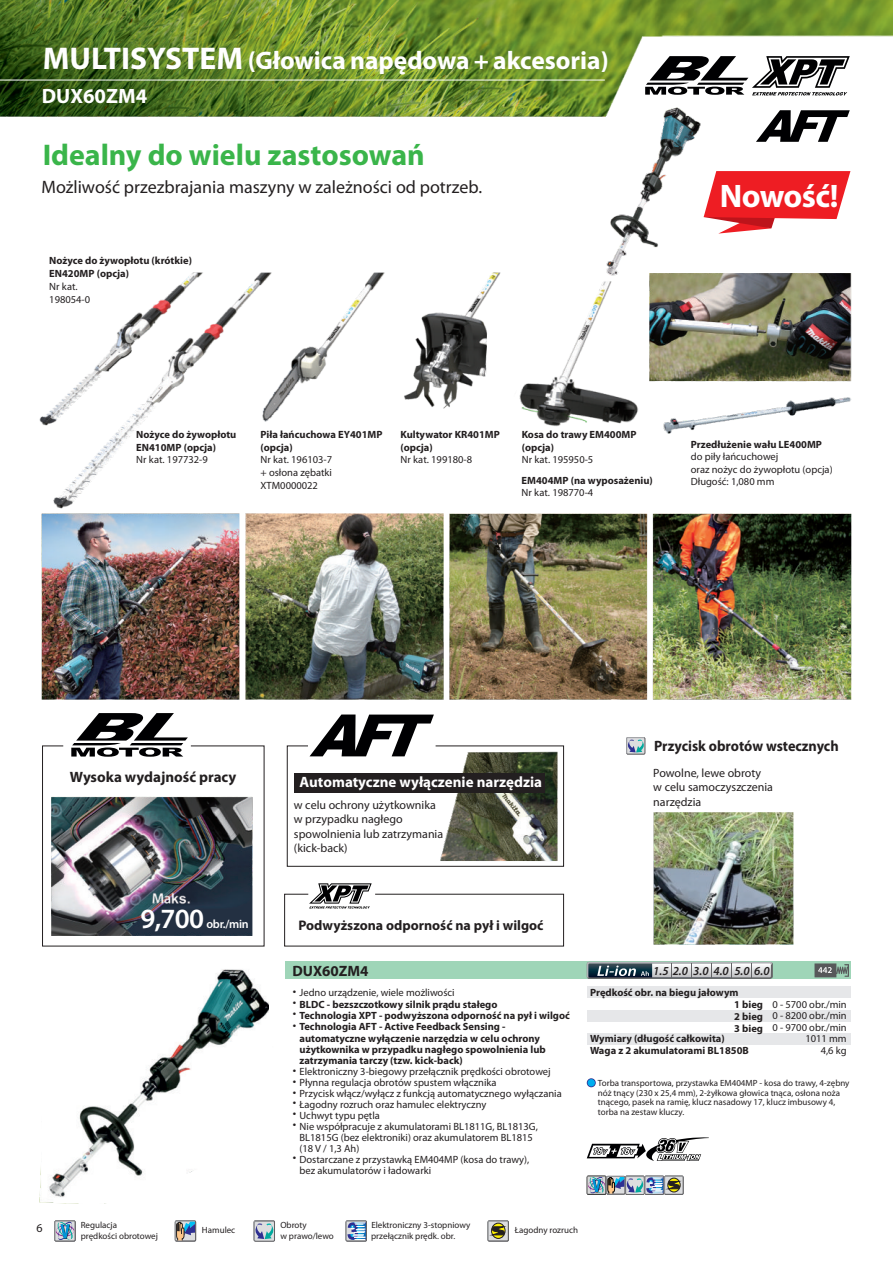
<style>
.page{position:relative;width:893px;height:1263px;background:#fff}
.page>*{position:absolute;margin:0;border:0;box-sizing:border-box;transform-origin:0 0}
.t1{font:700 32.7px "Myriad Pro";letter-spacing:-.02em;color:#fff}
.t2{font:700 30px "Myriad Pro";color:#3ab54a}
.t3{font:600 27.9px "Myriad Pro";color:#fff}
.t4{font:700 25.5px "Myriad Pro";color:#fff}
.t5{font:700 20.85px "Myriad Pro";color:#fff}
.t6{font:18px "Myriad Pro";color:#231f20}
.t7{font:700 15px "Myriad Pro";color:#fff}
.t8{font:700 15px "Myriad Pro";color:#231f20}
.t9{font:700 15px "Myriad Pro";color:#231f20;scale:.95 1}
.t10{font:700 13.95px "Myriad Pro";color:#231f20}
.t11{font:italic 600 12.3px "Myriad Pro";color:#231f20}
.t12{font:12px/14.4px "Myriad Pro";color:#231f20}
.t13{font:600 12px "Myriad Pro";letter-spacing:-.025em;color:#fff}
.t14{font:10.5px/10.9px "Myriad Pro";color:#231f20}
.t15{font:700 10.5px/11.2px "Myriad Pro";color:#231f20}
.t16{font:9px/9.4px "Myriad Pro";color:#231f20}
.s1{font-size:31.5px}
</style>
<div class="page">
<img style="left:0;top:0;width:893px;height:1203px">
<hr style="left:0;top:80px;width:604px;height:1px;background:#fff">
<div style="left:54px;top:1220px;width:22px;height:21px;background:#717174;border-radius:2px"></div>
<svg style="left:54px;top:1220px;width:21px;height:21px"></svg>
<svg style="left:175px;top:1220px;width:21px;height:21px"></svg>
<div style="left:254px;top:1220px;width:21px;height:21px;background:#636366;border-radius:2px"></div>
<svg style="left:254px;top:1220px;width:20px;height:21px"></svg>
<div style="left:346px;top:1220px;width:21px;height:21px;background:#636366;border-radius:2px"></div>
<svg style="left:346px;top:1220px;width:20px;height:21px"></svg>
<div style="left:488px;top:1220px;width:21px;height:21px;background:#636366;border-radius:2px"></div>
<svg style="left:488px;top:1220px;width:20px;height:21px"></svg>
<div style="left:285px;top:962px;width:565px;height:17px;background:#9fd5b8"></div>
<svg style="left:814px;top:963px;width:35px;height:14px"></svg>
<div style="left:587px;top:986px;width:263px;height:12px;background:#e6e7e9"></div>
<div style="left:587px;top:1010px;width:263px;height:11px;background:#e6e7e9"></div>
<div style="left:587px;top:1033px;width:263px;height:12px;background:#e6e7e9"></div>
<svg style="left:587px;top:1078px;width:9px;height:9px"></svg>
<div style="left:588px;top:1079px;width:7px;height:7px;background:#00aeef;border-radius:50%"></div>
<svg style="left:587px;top:962px;width:186px;height:17px;background:#9ca3a8"></svg>
<svg style="left:625px;top:1176px;width:20px;height:19px"></svg>
<div style="left:645px;top:1176px;width:19px;height:19px;background:#636366;border-radius:2px"></div>
<svg style="left:664px;top:1176px;width:20px;height:19px"></svg>
<div style="left:587px;top:1176px;width:19px;height:19px;background:#404040;border-radius:2px"></div>
<svg style="left:587px;top:1176px;width:96px;height:18px;background:#8d9fa8"></svg>
<svg style="left:756px;top:110px;width:94px;height:32px"></svg>
<svg style="left:626px;top:737px;width:19px;height:17px"></svg>
<svg style="left:287px;top:714px;width:277px;height:153px"></svg>
<svg style="left:284px;top:883px;width:280px;height:63px"></svg>
<svg style="left:704px;top:171px;width:146px;height:63px"></svg>
<div style="left:269px;top:959px;width:16px;height:87px;background:#fff"></div>
<svg style="left:645px;top:56px;width:205px;height:39px"></svg>
<img style="left:42px;top:713px;width:223px;height:233px">
<svg style="left:117px;top:959px;width:152px;height:64px"></svg>
<h3 class="t4" style="left:43px;top:50px;width:567px"><span class="s1">MULTISYSTEM</span> (Głowica napędowa + akcesoria)</h3>
<h3 class="t5" style="left:42px;top:88px;width:107px">DUX60ZM4</h3>
<h2 class="t2" style="left:43px;top:142px;width:384px">Idealny do wielu zastosowań</h2>
<h3 class="t6" style="left:41px;top:179px;width:442px">Możliwość przezbrajania maszyny w zależności od potrzeb.</h3>
<p class="t15" style="left:49px;top:255px;width:144px;line-height:13px">Nożyce do żywopłotu (krótkie)<br>EN420MP (opcja)</p>
<p class="t14" style="left:49px;top:281px;width:42px;line-height:12.6px">Nr kat.<br>198054-0</p>
<h1 class="t1" style="left:720px;top:182px;width:120px">Nowość!</h1>
<p class="t15" style="left:136px;top:429px;width:102px;line-height:13px">Nożyce do żywopłotu<br>EN410MP (opcja)</p>
<p class="t14" style="left:136px;top:455px;width:73px">Nr kat. 197732-9</p>
<p class="t15" style="left:261px;top:429px;width:124px;line-height:13px">Piła łańcuchowa EY401MP (opcja)</p>
<p class="t14" style="left:261px;top:454px;width:73px;line-height:12.6px;text-align:justify">Nr kat. 196103-7 + osłona zębatki XTM0000022</p>
<p class="t15" style="left:400px;top:429px;width:101px;line-height:13px">Kultywator KR401MP (opcja)</p>
<p class="t14" style="left:400px;top:455px;width:73px">Nr kat. 199180-8</p>
<p class="t15" style="left:522px;top:429px;width:116px;line-height:13px">Kosa do trawy EM400MP (opcja)</p>
<p class="t14" style="left:522px;top:455px;width:73px">Nr kat. 195950-5</p>
<p class="t15" style="left:522px;top:475px;width:133px">EM404MP (na wyposażeniu)</p>
<p class="t14" style="left:522px;top:488px;width:73px">Nr kat. 198770-4</p>
<p class="t15" style="left:691px;top:439px;width:133px">Przedłużenie wału LE400MP</p>
<p class="t14" style="left:691px;top:451px;width:143px;line-height:12.6px">do piły łańcuchowej<br>oraz nożyc do żywopłotu (opcja)<br>Długość: 1,080 mm</p>
<h3 class="t9" style="left:654px;top:740px;width:196px">Przycisk obrotów wstecznych</h3>
<p class="t12" style="left:36px;top:1222px;width:8px">6</p>
<h3 class="t8" style="left:70px;top:771px;width:168px">Wysoka wydajność pracy</h3>
<h3 class="t7" style="left:300px;top:776px;width:244px">Automatyczne wyłączenie narzędzia</h3>
<p class="t12" style="left:294px;top:799px;width:151px">w celu ochrony użytkownika w przypadku nagłego spowolnienia lub zatrzymania (kick-back)</p>
<p class="t12" style="left:653px;top:766px;width:121px">Powolne, lewe obroty w celu samoczyszczenia narzędzia</p>
<h3 class="t3" style="left:140px;top:907px;width:65px">9,700</h3>
<p class="t13" style="left:206px;top:919px;width:44px">obr./min</p>
<h3 class="t10" style="left:298px;top:919px;width:246px">Podwyższona odporność na pył i wilgoć</h3>
<h3 class="t8" style="left:292px;top:964px;width:78px">DUX60ZM4</h3>
<p class="t14" style="left:300px;top:988px;width:157px">Jedno urządzenie, wiele możliwości</p>
<p class="t15" style="left:300px;top:999px;width:272px">BLDC - bezszczotkowy silnik prądu stałego<br>Technologia XPT - podwyższona odporność na pył i wilgoć Technologia AFT - Active Feedback Sensing - automatyczne wyłączenie narzędzia w celu ochrony użytkownika w przypadku nagłego spowolnienia lub zatrzymania tarczy (tzw. kick-back)</p>
<p class="t14" style="left:300px;top:1067px;width:264px">Elektroniczny 3-biegowy przełącznik prędkości obrotowej Płynna regulacja obrotów spustem włącznika<br>Przycisk włącz/wyłącz z funkcją automatycznego wyłączania Łagodny rozruch oraz hamulec elektryczny<br>Uchwyt typu pętla<br>Nie współpracuje z akumulatorami BL1811G, BL1813G, BL1815G (bez elektroniki) oraz akumulatorem BL1815<br>(18 V / 1,3 Ah)<br>Dostarczane z przystawką EM404MP (kosa do trawy),<br>bez akumulatorów i ładowarki</p>
<p class="t11" style="left:653px;top:966px;width:118px">1.5 2.0 3.0 4.0 5.0 6.0</p>
<p class="t15" style="left:590px;top:988px;width:150px">Prędkość obr. na biegu jałowym</p>
<p class="t15" style="left:590px;top:1034px;width:160px">Wymiary (długość całkowita)<br>Waga z 2 akumulatorami BL1850B</p>
<p class="t14" style="left:772px;top:999px;width:76px;line-height:11.6px;text-align:right">0 - 5700 obr./min<br>0 - 8200 obr./min<br>0 - 9700 obr./min<br>1011 mm<br>4,6 kg</p>
<p class="t16" style="left:598px;top:1079px;width:253px">Torba transportowa, przystawka EM404MP - kosa do trawy, 4-zębny nóż tnący (230 x 25,4 mm), 2-żyłkowa głowica tnąca, osłona noża tnącego, pasek na ramię, klucz nasadowy 17, klucz imbusowy 4, torba na zestaw kluczy.</p>
<p class="t15" style="left:734px;top:1000px;width:30px;line-height:11.9px;text-align:justify">1 bieg 2 bieg 3 bieg</p>
<p class="t16" style="left:81px;top:1220px;width:38px">Regulacja</p>
<p class="t16" style="left:371px;top:1220px;width:100px">Elektroniczny 3-stopniowy</p>
<p class="t16" style="left:81px;top:1232px;width:79px">prędkości obrotowej</p>
<p class="t16" style="left:371px;top:1232px;width:86px">przełącznik prędk. obr.</p>
<p class="t16" style="left:280px;top:1220px;width:55px;line-height:11.2px">Obroty<br>w prawo/lewo</p>
<p class="t16" style="left:202px;top:1226px;width:35px">Hamulec</p>
<p class="t16" style="left:515px;top:1226px;width:65px">Łagodny rozruch</p>
</div>
